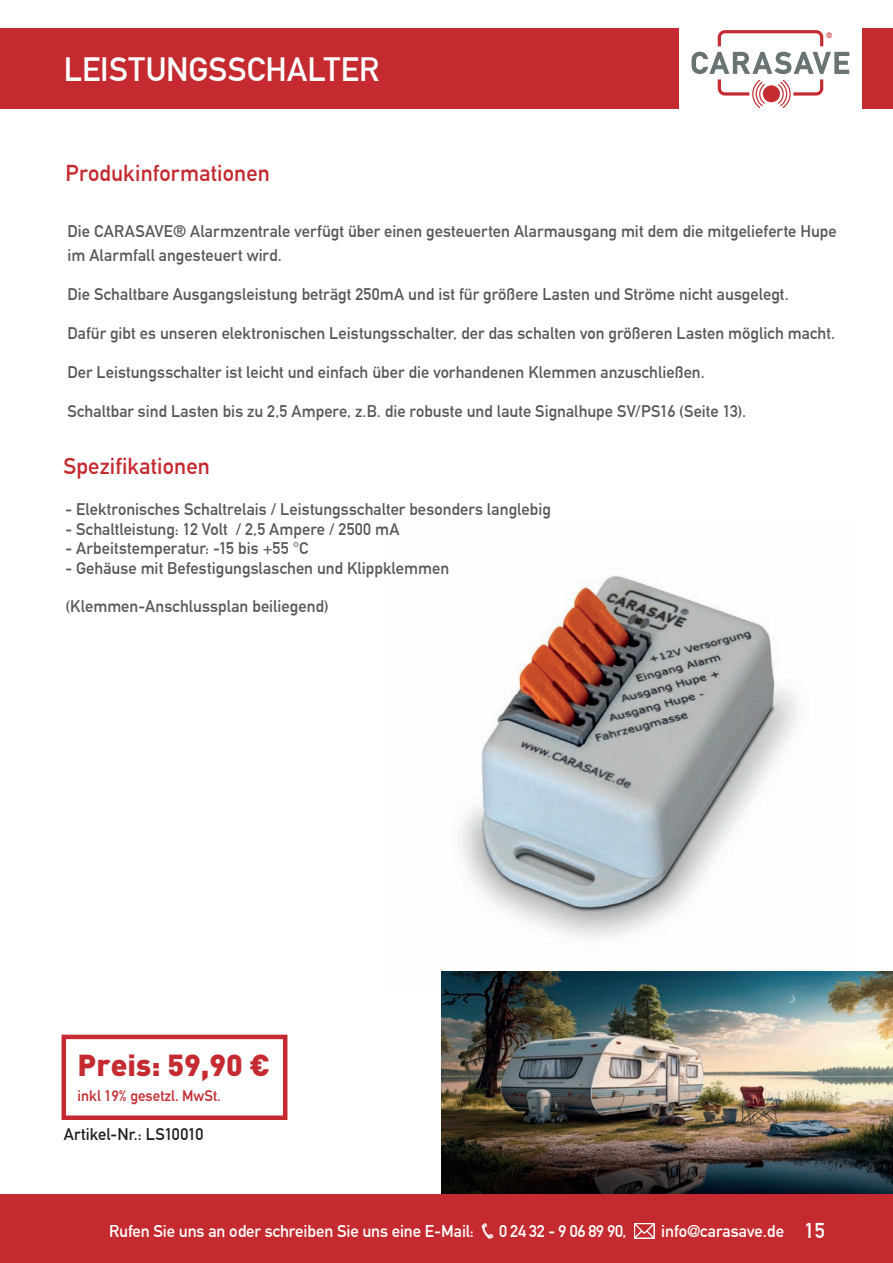
<style>
.page{position:relative;width:893px;height:1263px;background:#fff}
.page>*{position:absolute;margin:0;border:0;box-sizing:border-box;transform-origin:0 0}
.t1{font:700 33px "DIN Alternate";letter-spacing:.005em;color:#fff}
.t2{font:900 30px "DIN Pro";color:#c42a2f}
.t3{font:700 22.5px "DIN Alternate";letter-spacing:.005em;color:#c42a2f}
.t4{font:700 21px "DIN Alternate";color:#fff}
.t5{font:700 16.8px "DIN Alternate";letter-spacing:-.005em;color:#fff}
.t6{font:700 16.5px/24px "DIN Alternate";color:#57585a}
.t7{font:700 16.5px "DIN Alternate";color:#231f20}
.t8{font:700 15px "DIN Alternate";color:#c42a2f}
.t9{font:700 7.65px "DIN Alternate";color:#c42a2f}
</style>
<div class="page">
<img style="left:441px;top:575px;width:414px;height:397px">
<img style="left:441px;top:972px;width:452px;height:222px">
<div style="left:0;top:1194px;width:893px;height:69px;background:#c42a2f"></div>
<div style="left:0;top:28px;width:679px;height:80px;background:#c42a2f"></div>
<div style="left:862px;top:28px;width:31px;height:80px;background:#c42a2f"></div>
<svg style="left:718px;top:30px;width:105px;height:16px"></svg>
<svg style="left:691px;top:52px;width:158px;height:56px"></svg>
<svg style="left:62px;top:1035px;width:225px;height:85px"></svg>
<svg style="left:634px;top:1223px;width:21px;height:16px"></svg>
<h1 class="t1" style="left:64px;top:44px;width:317px">LEISTUNGSSCHALTER</h1>
<h3 class="t3" style="left:65px;top:156px;width:206px">Produkinformationen</h3>
<p class="t9" style="left:826px;top:30px;width:8px">®</p>
<p class="t6" style="left:67px;top:218px;width:771px">Die CARASAVE® Alarmzentrale verfügt über einen gesteuerten Alarmausgang mit dem die mitgelieferte Hupe im Alarmfall angesteuert wird.</p>
<p class="t6" style="left:67px;top:281px;width:723px">Die Schaltbare Ausgangsleistung beträgt 250mA und ist für größere Lasten und Ströme nicht ausgelegt.</p>
<p class="t6" style="left:67px;top:320px;width:769px">Dafür gibt es unseren elektronischen Leistungsschalter, der das schalten von größeren Lasten möglich macht.</p>
<p class="t6" style="left:67px;top:359px;width:639px">Der Leistungsschalter ist leicht und einfach über die vorhandenen Klemmen anzuschließen.</p>
<p class="t6" style="left:67px;top:398px;width:680px">Schaltbar sind Lasten bis zu 2,5 Ampere, z.B. die robuste und laute Signalhupe SV/PS16 (Seite 13).</p>
<h3 class="t3" style="left:64px;top:449px;width:148px">Spezifikationen</h3>
<p class="t6" style="left:65px;top:496px;width:487px">- Elektronisches Schaltrelais / Leistungsschalter besonders langlebig</p>
<p class="t6" style="left:65px;top:516px;width:336px">- Schaltleistung: 12 Volt / 2,5 Ampere / 2500 mA</p>
<p class="t6" style="left:65px;top:535px;width:244px">- Arbeitstemperatur: -15 bis +55 °C</p>
<p class="t6" style="left:65px;top:555px;width:385px">- Gehäuse mit Befestigungslaschen und Klippklemmen</p>
<p class="t6" style="left:65px;top:593px;width:265px">(Klemmen-Anschlussplan beiliegend)</p>
<h2 class="t2" style="left:78px;top:1044px;width:194px">Preis: 59,90 €</h2>
<p class="t8" style="left:78px;top:1084px;width:145px">inkl 19% gesetzl. MwSt.</p>
<p class="t7" style="left:64px;top:1121px;width:141px">Artikel-Nr.: LS10010</p>
<p class="t5" style="left:109px;top:1218px;width:366px">Rufen Sie uns an oder schreiben Sie uns eine E-Mail:</p>
<p class="t5" style="left:499px;top:1218px;width:129px">0 24 32 - 9 06 89 90,</p>
<p class="t5" style="left:661px;top:1218px;width:124px">info@carasave.de</p>
<p class="t4" style="left:805px;top:1214px;width:22px">15</p>
</div>
